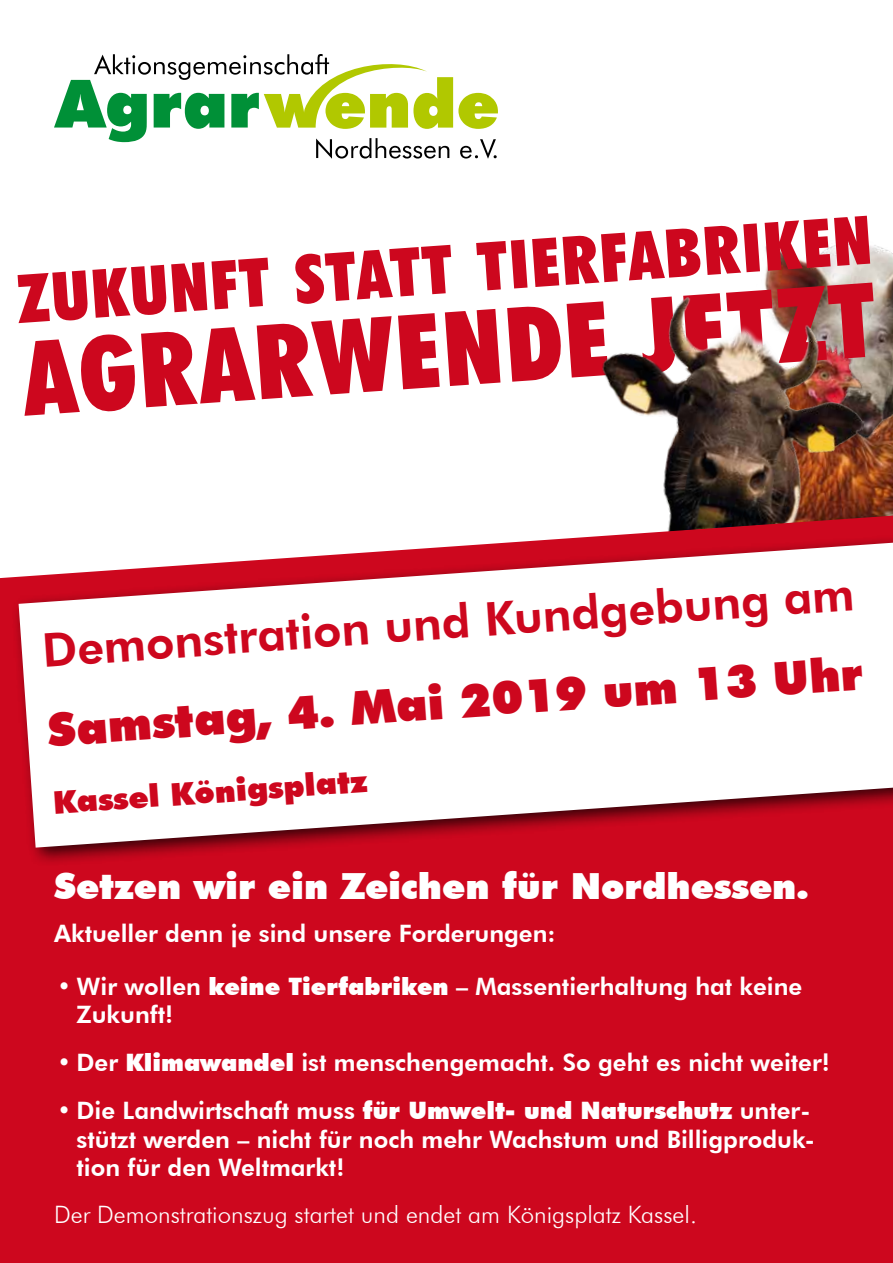
<style>
.page{position:relative;width:893px;height:1263px;background:#fff}
.page>*{position:absolute;margin:0;border:0;box-sizing:border-box;transform-origin:0 0}
.t1{font:900 condensed 103.5px "Futura BT";color:#cd071e}
.t2{font:900 condensed 67.35px "Futura BT";color:#cd071e}
.t3{font:800 46.5px "Futura BT";color:#cd071e}
.t4{font:900 46.5px "Futura BT";color:#cd071e}
.t5{font:900 36px "Futura BT";color:#fff}
.t6{font:900 31.35px "Futura BT";color:#cd071e}
.t7{font:800 24px/28.5px "Futura BT";color:#fff}
.t8{font:300 24px "Futura BT";color:#fff}
.s1{font-weight:900}
</style>
<div class="page">
<div style="left:0;top:861px;width:893px;height:402px;background:#cd071e"></div>
<img style="left:765px;top:243px;width:128px;height:64px">
<img style="left:871px;top:307px;width:22px;height:209px">
<img style="left:602px;top:270px;width:269px;height:246px">
<svg style="left:0;top:516px;width:893px;height:345px"></svg>
<div style="left:11px;top:529px;width:882px;height:338px;background:#000;opacity:.75"></div>
<svg style="left:19px;top:543px;width:874px;height:305px"></svg>
<svg style="left:54px;top:54px;width:444px;height:105px"></svg>
<h2 class="t2" style="left:15px;top:258px;width:857px;rotate:-4deg">ZUKUNFT STATT TIERFABRIKEN</h2>
<h1 class="t1" style="left:19px;top:316px;width:855px;rotate:-4deg">AGRARWENDE JETZT</h1>
<h3 class="t3" style="left:40px;top:622px;width:815px;rotate:-4deg">Demonstration und Kundgebung am</h3>
<h3 class="t4" style="left:46px;top:702px;width:819px;rotate:-4deg">Samstag, 4. Mai 2019 um 13 Uhr</h3>
<h3 class="t6" style="left:52px;top:784px;width:316px;rotate:-4deg">Kassel Königsplatz</h3>
<h3 class="t5" style="left:54px;top:864px;width:756px">Setzen wir ein Zeichen für Nordhessen.</h3>
<p class="t7" style="left:54px;top:919px;width:503px">Aktueller denn je sind unsere Forderungen:</p>
<p class="t7" style="left:77px;top:972px;width:727px;text-indent:-20px">• Wir wollen <span class="s1">keine Tierfabriken</span> – Massentierhaltung hat keine<br>Zukunft!</p>
<p class="t7" style="left:57px;top:1048px;width:774px">• Der <span class="s1">Klimawandel</span> ist menschengemacht. So geht es nicht weiter!</p>
<p class="t7" style="left:77px;top:1096px;width:740px;text-indent:-20px">• Die Landwirtschaft muss <span class="s1">für Umwelt- und Naturschutz</span> unter&shy;stützt werden – nicht für noch mehr Wachstum und Billigproduk&shy;tion für den Weltmarkt!</p>
<p class="t8" style="left:54px;top:1199px;width:644px">Der Demonstrationszug startet und endet am Königsplatz Kassel.</p>
</div>
